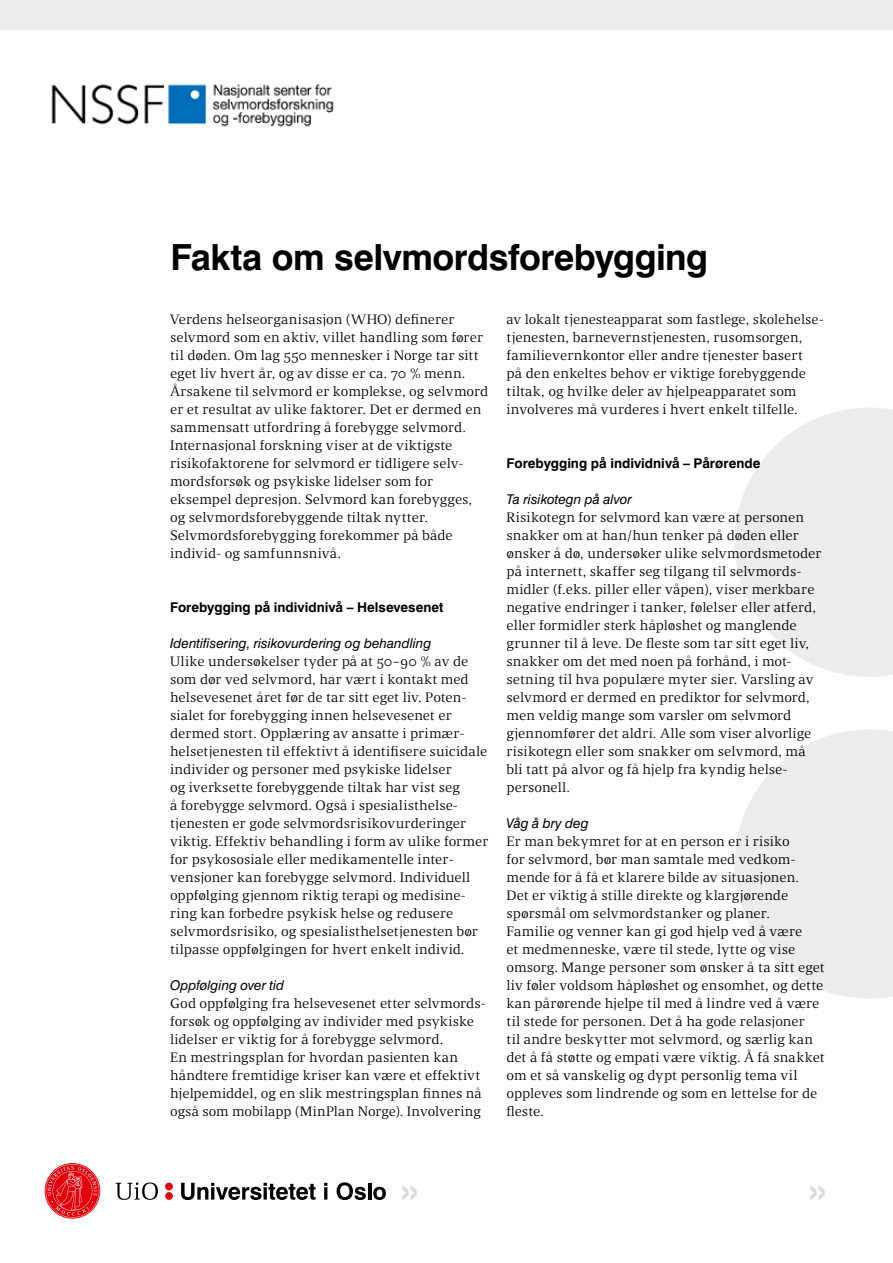
<style>
.page{position:relative;width:893px;height:1263px;background:#fff}
.page>*{position:absolute;margin:0;border:0;box-sizing:border-box;transform-origin:0 0}
.t1{font:700 38.4px "Swiss 721 BT";color:#d9dada}
.t2{font:700 36px "Swiss 721 BT";letter-spacing:-.015em;color:#000}
.t3{font:13.5px/18px "Quaestor";color:#000}
.t4{font:italic 13.5px "Swiss 721 BT";color:#000}
.t5{font:700 13.5px "Swiss 721 BT";color:#000}
</style>
<div class="page">
<svg style="left:735px;top:408px;width:158px;height:269px"></svg>
<svg style="left:735px;top:729px;width:158px;height:270px"></svg>
<div style="left:0;top:0;width:893px;height:30px;background:#ececec"></div>
<img style="left:51px;top:84px;width:283px;height:43px">
<svg style="left:165px;top:1183px;width:8px;height:17px"></svg>
<svg style="left:181px;top:1183px;width:135px;height:17px"></svg>
<svg style="left:324px;top:1183px;width:3px;height:16px"></svg>
<svg style="left:337px;top:1182px;width:29px;height:18px"></svg>
<hr style="left:368px;top:1183px;width:3px;height:16px;background:#000">
<svg style="left:373px;top:1187px;width:13px;height:13px"></svg>
<svg style="left:116px;top:1182px;width:42px;height:18px"></svg>
<svg style="left:46px;top:1164px;width:53px;height:54px"></svg>
<h2 class="t2" style="left:170px;top:235px;width:539px">Fakta om selvmordsforebygging</h2>
<p class="t3" style="left:170px;top:310px;width:320px">Verdens helseorganisasjon (WHO) definerer selvmord som en aktiv, villet handling som fører til døden. Om lag 550 mennesker i Norge tar sitt eget liv hvert år, og av disse er ca. 70 % menn.<br>Årsakene til selvmord er komplekse, og selvmord er et resultat av ulike faktorer. Det er dermed en sammensatt utfordring å forebygge selvmord.<br>Internasjonal forskning viser at de viktigste risikofaktorene for selvmord er tidligere selv&shy;mordsforsøk og psykiske lidelser som for eksempel depresjon. Selvmord kan forebygges, og selvmordsforebyggende tiltak nytter.<br>Selvmordsforebygging forekommer på både individ- og samfunnsnivå.</p>
<p class="t3" style="left:506px;top:310px;width:317px">av lokalt tjenesteapparat som fastlege, skolehelse&shy;tjenesten, barnevernstjenesten, rusomsorgen, familievernkontor eller andre tjenester basert<br>på den enkeltes behov er viktige forebyggende tiltak, og hvilke deler av hjelpeapparatet som involveres må vurderes i hvert enkelt tilfelle.</p>
<p class="t5" style="left:506px;top:455px;width:256px">Forebygging på individnivå – Pårørende</p>
<p class="t4" style="left:506px;top:491px;width:127px">Ta risikotegn på alvor</p>
<p class="t3" style="left:506px;top:508px;width:317px">Risikotegn for selvmord kan være at personen snakker om at han/hun tenker på døden eller ønsker å dø, undersøker ulike selvmordsmetoder på internett, skaffer seg tilgang til selvmords&shy;midler (f.eks. piller eller våpen), viser merkbare negative endringer i tanker, følelser eller atferd, eller formidler sterk håpløshet og manglende grunner til å leve. De fleste som tar sitt eget liv, snakker om det med noen på forhånd, i mot&shy;setning til hva populære myter sier. Varsling av selvmord er dermed en prediktor for selvmord, men veldig mange som varsler om selvmord gjennomfører det aldri. Alle som viser alvorlige risikotegn eller som snakker om selvmord, må bli tatt på alvor og få hjelp fra kyndig helse&shy;personell.</p>
<p class="t4" style="left:506px;top:815px;width:84px">Våg å bry deg</p>
<p class="t3" style="left:506px;top:832px;width:320px">Er man bekymret for at en person er i risiko<br>for selvmord, bør man samtale med vedkom&shy;mende for å få et klarere bilde av situasjonen.<br>Det er viktig å stille direkte og klargjørende spørsmål om selvmordstanker og planer.<br>Familie og venner kan gi god hjelp ved å være<br>et medmenneske, være til stede, lytte og vise omsorg. Mange personer som ønsker å ta sitt eget liv føler voldsom håpløshet og ensomhet, og dette kan pårørende hjelpe til med å lindre ved å være til stede for personen. Det å ha gode relasjoner<br>til andre beskytter mot selvmord, og særlig kan det å få støtte og empati være viktig. Å få snakket om et så vanskelig og dypt personlig tema vil oppleves som lindrende og som en lettelse for de fleste.</p>
<p class="t5" style="left:170px;top:599px;width:275px">Forebygging på individnivå – Helsevesenet</p>
<p class="t4" style="left:170px;top:635px;width:263px">Identifisering, risikovurdering og behandling</p>
<p class="t3" style="left:170px;top:652px;width:320px">Ulike undersøkelser tyder på at 50–90 % av de som dør ved selvmord, har vært i kontakt med helsevesenet året før de tar sitt eget liv. Poten&shy;sialet for forebygging innen helsevesenet er dermed stort. Opplæring av ansatte i primær&shy;helsetjenesten til effektivt å identifisere suicidale individer og personer med psykiske lidelser<br>og iverksette forebyggende tiltak har vist seg<br>å forebygge selvmord. Også i spesialisthelse&shy;tjenesten er gode selvmordsrisikovurderinger viktig. Effektiv behandling i form av ulike former for psykososiale eller medikamentelle inter&shy;vensjoner kan forebygge selvmord. Individuell oppfølging gjennom riktig terapi og medisine&shy;ring kan forbedre psykisk helse og redusere selvmordsrisiko, og spesialisthelsetjenesten bør tilpasse oppfølgingen for hvert enkelt individ.</p>
<p class="t4" style="left:170px;top:977px;width:116px">Oppfølging over tid</p>
<p class="t3" style="left:170px;top:994px;width:318px">God oppfølging fra helsevesenet etter selvmords&shy;forsøk og oppfølging av individer med psykiske lidelser er viktig for å forebygge selvmord.<br>En mestringsplan for hvordan pasienten kan håndtere fremtidige kriser kan være et effektivt hjelpemiddel, og en slik mestringsplan finnes nå også som mobilapp (MinPlan Norge). Involvering</p>
<h1 class="t1" style="left:401px;top:1165px;width:19px">»</h1>
<h1 class="t1" style="left:809px;top:1165px;width:19px">»</h1>
</div>
